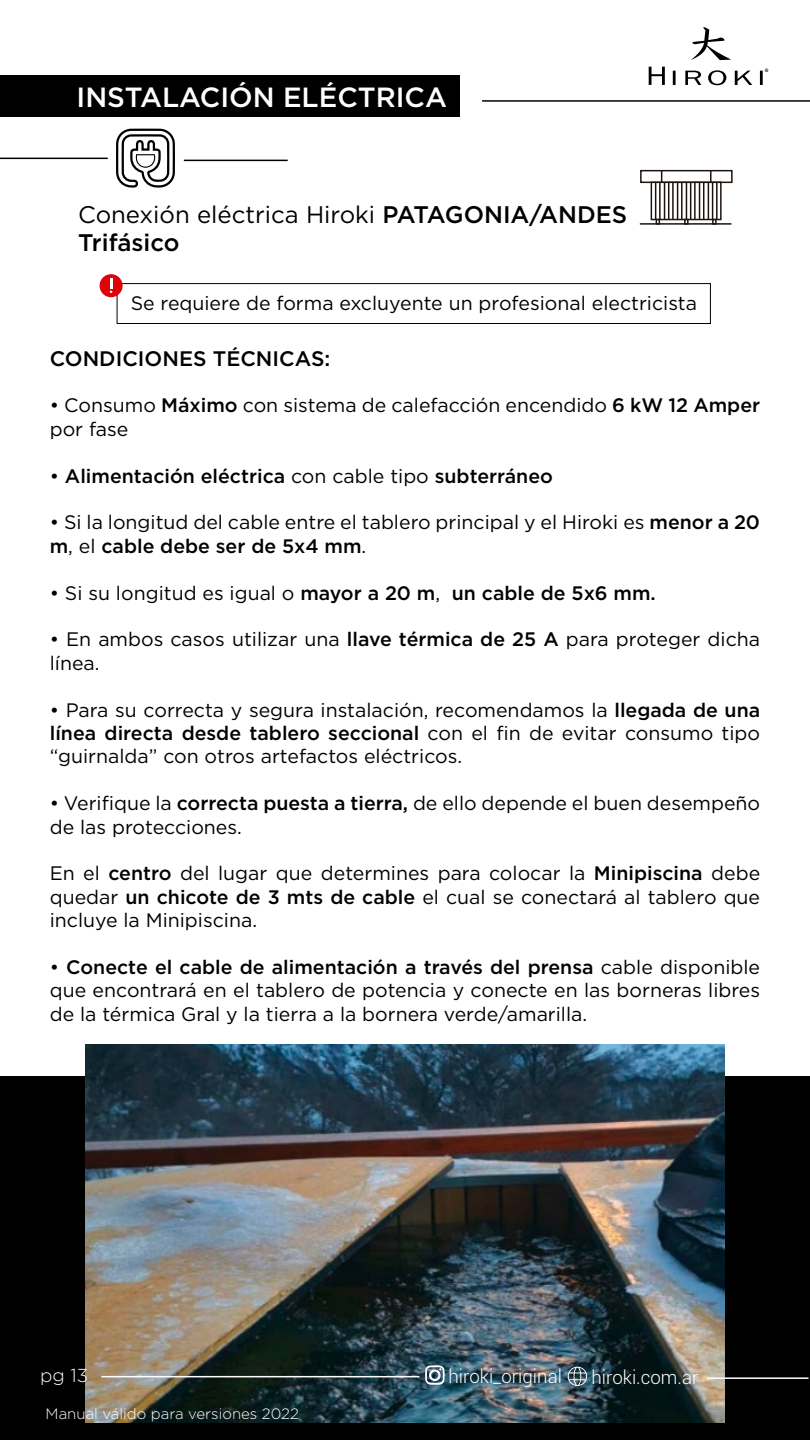
<style>
.page{position:relative;width:810px;height:1440px;background:#fff}
.page>*{position:absolute;margin:0;border:0;box-sizing:border-box;transform-origin:0 0}
.t1{font:500 27.75px "Gotham";color:#fff}
.t2{font:500 24px/28.8px "Gotham";color:#000}
.t3{font:500 21px "Gotham";color:#000}
.t4{font:19.5px/23.4px "Gotham";color:#000}
.t5{font:500 19.5px "Gotham";color:#000}
.t6{font:300 18.75px "Roboto";color:#fff}
.t7{font:300 18.75px "Gotham";color:#fff}
.t8{font:300 15px "Gotham";color:#fff}
.s1{font-weight:400}
.s2{font-weight:500}
</style>
<div class="page">
<div style="left:0;top:75px;width:459px;height:42px;background:#000"></div>
<div style="left:0;top:1076px;width:810px;height:364px;background:#000"></div>
<img style="left:85px;top:1044px;width:640px;height:379px">
<svg style="left:649px;top:67px;width:16px;height:18px"></svg>
<svg style="left:691px;top:27px;width:40px;height:33px"></svg>
<svg style="left:673px;top:69px;width:95px;height:16px"></svg>
<hr style="left:482px;top:100px;width:328px;height:2px;background:#000">
<hr style="left:0;top:158px;width:108px;height:1px;background:#000">
<hr style="left:184px;top:160px;width:104px;height:1px;background:#000">
<svg style="left:115px;top:128px;width:60px;height:196px"></svg>
<svg style="left:136px;top:155px;width:19px;height:12px"></svg>
<div style="left:117px;top:283px;width:594px;height:41px;border:1px solid #000"></div>
<div style="left:100px;top:274px;width:23px;height:23px;background:#df0209;border-radius:50%"></div>
<svg style="left:110px;top:278px;width:2px;height:15px"></svg>
<div style="left:640px;top:170px;width:93px;height:13px;background:#fff;border:2px solid #1e120d"></div>
<svg style="left:651px;top:182px;width:71px;height:38px"></svg>
<svg style="left:656px;top:219px;width:4px;height:4px"></svg>
<svg style="left:684px;top:219px;width:5px;height:4px"></svg>
<svg style="left:712px;top:219px;width:5px;height:4px"></svg>
<hr style="left:640px;top:223px;width:91px;height:2px;background:#1e120d">
<svg style="left:710px;top:171px;width:2px;height:11px"></svg>
<hr style="left:655px;top:182px;width:1px;height:38px;background:#1e120d">
<hr style="left:659px;top:182px;width:2px;height:38px;background:#1e120d">
<hr style="left:664px;top:182px;width:1px;height:38px;background:#1e120d">
<hr style="left:668px;top:182px;width:1px;height:38px;background:#1e120d">
<hr style="left:672px;top:182px;width:2px;height:38px;background:#1e120d">
<hr style="left:677px;top:182px;width:1px;height:38px;background:#1e120d">
<hr style="left:681px;top:182px;width:2px;height:38px;background:#1e120d">
<hr style="left:686px;top:182px;width:1px;height:38px;background:#1e120d">
<hr style="left:690px;top:182px;width:1px;height:38px;background:#1e120d">
<hr style="left:694px;top:182px;width:2px;height:38px;background:#1e120d">
<hr style="left:699px;top:182px;width:1px;height:38px;background:#1e120d">
<hr style="left:703px;top:182px;width:1px;height:38px;background:#1e120d">
<hr style="left:708px;top:182px;width:1px;height:38px;background:#1e120d">
<hr style="left:712px;top:182px;width:1px;height:38px;background:#1e120d">
<hr style="left:716px;top:182px;width:2px;height:38px;background:#1e120d">
<hr style="left:101px;top:1376px;width:318px;height:1px;background:#fff">
<svg style="left:425px;top:1365px;width:20px;height:58px"></svg>
<div style="left:430px;top:1370px;width:10px;height:10px;border:2px solid #fff;border-radius:50%"></div>
<svg style="left:568px;top:1367px;width:19px;height:19px"></svg>
<hr style="left:707px;top:1377px;width:101px;height:2px;background:#fff">
<h1 class="t1" style="left:77px;top:79px;width:372px">INSTALACIÓN ELÉCTRICA</h1>
<p class="t2" style="left:78px;top:199px;width:551px"><span class="s1">Conexión eléctrica Hiroki</span> PATAGONIA/ANDES<br>Trifásico</p>
<p class="t4" style="left:131px;top:291px;width:568px">Se requiere de forma excluyente un profesional electricista</p>
<p class="t3" style="left:50px;top:344px;width:282px">CONDICIONES TÉCNICAS:</p>
<p class="t4" style="left:50px;top:393px;width:712px">• Consumo <span class="s2">Máximo</span> con sistema de calefacción encendido <span class="s2">6 kW 12 Amper </span>por fase</p>
<p class="t5" style="left:50px;top:463px;width:505px"><span class="s1">•</span> Alimentación eléctrica <span class="s1">con cable tipo</span> subterráneo</p>
<p class="t4" style="left:50px;top:510px;width:712px">• Si la longitud del cable entre el tablero principal y el Hiroki es <span class="s2">menor a 20 m</span>, el <span class="s2">cable debe ser de 5x4 mm</span>.</p>
<p class="t5" style="left:50px;top:580px;width:608px"><span class="s1">• Si su longitud es igual o</span> mayor a 20 m<span class="s1">,</span> un cable de 5x6 mm.</p>
<p class="t4" style="left:50px;top:627px;width:712px">• En ambos casos utilizar una <span class="s2">llave térmica de 25 A</span> para proteger dicha línea.</p>
<p class="t4" style="left:50px;top:698px;width:712px;text-align:justify">• Para su correcta y segura instalación, recomendamos la <span class="s2">llegada de una línea directa desde tablero seccional</span> con el fin de evitar consumo tipo “guirnalda” con otros artefactos eléctricos.</p>
<p class="t4" style="left:50px;top:791px;width:712px">• Verifique la <span class="s2">correcta puesta a tierra,</span> de ello depende el buen desempeño de las protecciones.</p>
<p class="t4" style="left:50px;top:861px;width:712px;text-align:justify">En el <span class="s2">centro</span> del lugar que determines para colocar la <span class="s2">Minipiscina</span> debe quedar <span class="s2">un chicote de 3 mts de cable</span> el cual se conectará al tablero que incluye la Minipiscina.</p>
<p class="t4" style="left:50px;top:955px;width:712px;text-align:justify">• <span class="s2">Conecte el cable de alimentación a través del prensa</span> cable disponible que encontrará en el tablero de potencia y conecte en las borneras libres de la térmica Gral y la tierra a la bornera verde/amarilla.</p>
<p class="t7" style="left:40px;top:1364px;width:50px">pg 13</p>
<p class="t6" style="left:448px;top:1364px;width:115px">hiroki_original</p>
<p class="t6" style="left:591px;top:1365px;width:109px">hiroki.com.ar</p>
<p class="t8" style="left:46px;top:1405px;width:255px">Manual válido para versiones 2022</p>
</div>
